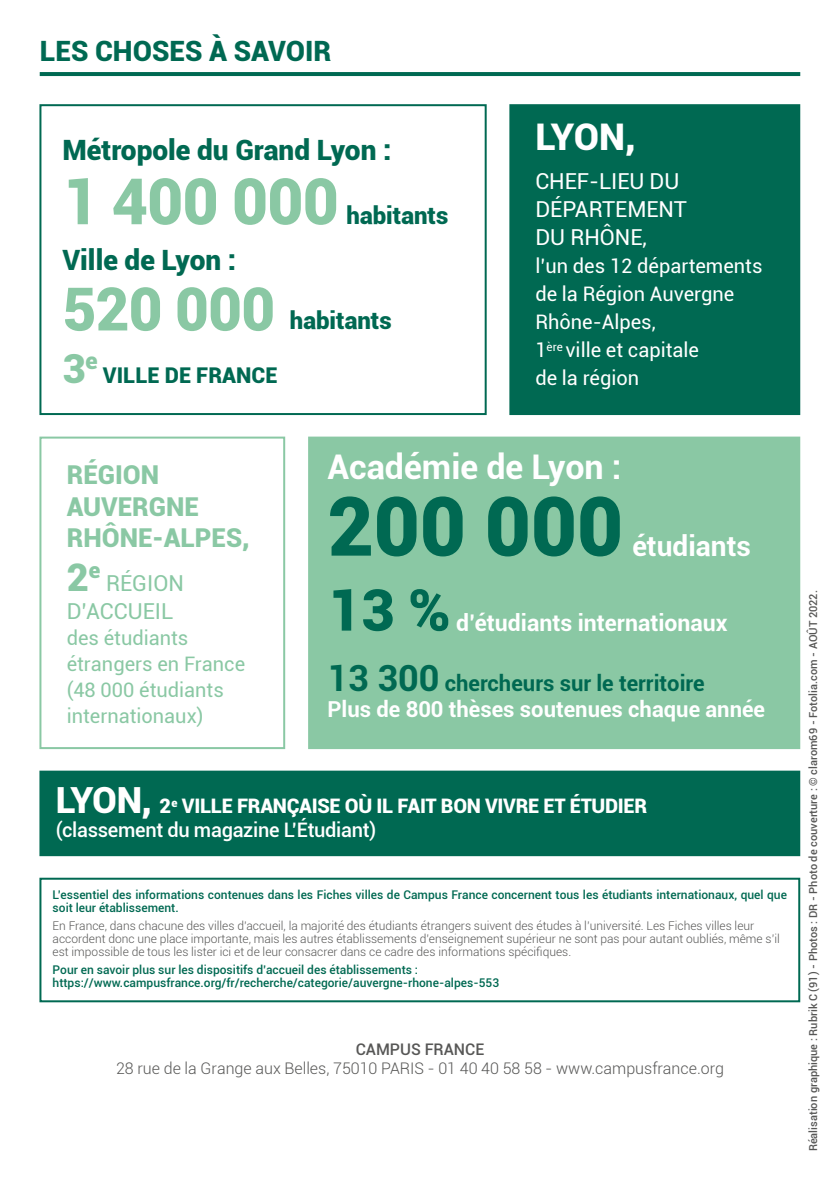
<style>
.page{position:relative;width:840px;height:1191px;background:#fff}
.page>*{position:absolute;margin:0;border:0;box-sizing:border-box;transform-origin:0 0}
._4{font:900 82px "Roboto";color:#006952}
._4-2{font:900 64px "Roboto";letter-spacing:-.01em;color:#8ac8a4}
._4-3{font:900 60px "Roboto";letter-spacing:-.01em;color:#8ac8a4}
.D_texte{font:900 57.6px "Roboto";color:#006952}
.D_texte-2{font:900 40px "Roboto";color:#8ac8a4}
.D_texte-3{font:900 38px "Roboto";color:#8ac8a4}
.D_texte-4{font:900 36.8px "Roboto";color:#fff}
._4-4{font:700 34px "Roboto";color:#fff}
._4-5{font:900 28px "Roboto";color:#006952}
.D_1_titre_partie_3{font:900 28px "Roboto";color:#006952}
._4-6{font:700 28px "Roboto";color:#fff}
.D_texte-5{font:900 26px/31.2px "Roboto";color:#8ac8a4}
.D_texte-6{font:900 24px "Roboto";color:#006952}
._4-7{font:900 24px "Roboto";color:#006952}
.D_texte-7{font:700 23px "Roboto";color:#fff}
.D_texte-8{font:700 22px/26px "Roboto";color:#fff}
.D_texte-9{font:22px/28px "Roboto";color:#fff}
.D_texte-10{font:22px/28px "Roboto";color:#8ac8a4}
.D_texte-11{font:900 21.8px "Roboto";color:#006952}
.D_texte-12{font:20px/28px "Roboto";color:#fff}
.D_texte-13{font:900 20px/24px "Roboto";letter-spacing:-.015em;color:#fff}
.D_texte-14{font:20px/26px "Roboto";color:#8ac8a4}
.light_gris{font:300 16px "Roboto";color:#575756}
.light_gris-2{font:500 16px "Roboto";color:#575756}
.D_texte-15{font:300 12px/13px "Roboto";color:#575756}
.D_texte-16{font:500 12px/13px "Roboto";color:#006952}
.light_gris-3{font:500 11px "Roboto";color:#575756}
.s1{font-size:36px;color:#006952}
.s2{color:#006952}
.s3{font-size:36px}
.s4{font-weight:500}
</style>
<div class="page">
<hr style="left:40px;top:72px;width:759px;height:4px;background:#006952">
<svg style="left:39px;top:104px;width:448px;height:312px"></svg>
<div style="left:509px;top:104px;width:290px;height:311px;background:#006952"></div>
<div style="left:308px;top:436px;width:491px;height:313px;background:#8ac8a4"></div>
<div style="left:39px;top:770px;width:760px;height:86px;background:#006952"></div>
<svg style="left:39px;top:436px;width:247px;height:314px"></svg>
<svg style="left:39px;top:877px;width:761px;height:126px"></svg>
<p class="D_1_titre_partie_3" style="left:40px;top:31px;width:293px">LES CHOSES À SAVOIR</p>
<p class="_4-5" style="left:62px;top:130px;width:330px">Métropole du Grand Lyon :</p>
<p class="_4-2" style="left:62px;top:156px;width:278px">1 400 000</p>
<p class="_4-7" style="left:346px;top:199px;width:103px">habitants</p>
<p class="_4-5" style="left:62px;top:241px;width:175px">Ville de Lyon :</p>
<p class="_4-3" style="left:62px;top:267px;width:214px">520 000</p>
<p class="D_texte-2" style="left:62px;top:340px;width:37px">3<sup>e</sup></p>
<p class="D_texte-11" style="left:103px;top:359px;width:176px">VILLE DE FRANCE</p>
<p class="D_texte-6" style="left:290px;top:304px;width:103px">habitants</p>
<p class="D_texte-4" style="left:535px;top:111px;width:102px">LYON,</p>
<p class="D_texte-9" style="left:535px;top:166px;width:153px">CHEF-LIEU DU<br>DÉPARTEMENT<br>DU RHÔNE,</p>
<p class="D_texte-12" style="left:535px;top:251px;width:228px">l’un des 12 départements de la Région Auvergne<br>Rhône-Alpes,<br>1<sup>ère</sup> ville et capitale<br>de la région</p>
<p class="D_texte-5" style="left:67px;top:458px;width:94px">RÉGION</p>
<p class="_4-4" style="left:327px;top:442px;width:295px">Académie de Lyon :</p>
<p class="D_texte-5" style="left:67px;top:490px;width:184px">AUVERGNE<br>RHÔNE-ALPES,</p>
<p class="D_texte-3" style="left:67px;top:550px;width:35px">2<sup>e</sup></p>
<p class="_4" style="left:327px;top:468px;width:297px">200 000</p>
<p class="_4-6" style="left:632px;top:526px;width:120px">étudiants</p>
<p class="D_texte-10" style="left:67px;top:568px;width:119px;text-indent:39px">RÉGION<br>D’ACCUEIL</p>
<p class="D_texte-14" style="left:67px;top:624px;width:180px">des étudiants étrangers en France (48 000 étudiants internationaux)</p>
<p class="D_texte" style="left:327px;top:569px;width:125px">13 %</p>
<p class="D_texte-7" style="left:456px;top:606px;width:273px">d’étudiants internationaux</p>
<p class="D_texte-8" style="left:327px;top:669px;width:439px"><span class="s1">13 300</span> <span class="s2">chercheurs sur le territoire<br></span>Plus de 800 thèses soutenues chaque année</p>
<p class="D_texte-13" style="left:56px;top:793px;width:592px"><span class="s3">LYON,</span> 2<sup>e</sup> VILLE FRANÇAISE OÙ IL FAIT BON VIVRE ET ÉTUDIER <span class="s4">(classement du magazine L’Étudiant)</span></p>
<p class="D_texte-16" style="left:53px;top:887px;width:735px">L’essentiel des informations contenues dans les Fiches villes de Campus France concernent tous les étudiants internationaux, quel que soit leur établissement.</p>
<p class="D_texte-15" style="left:53px;top:918px;width:728px">En France, dans chacune des villes d’accueil, la majorité des étudiants étrangers suivent des études à l’université. Les Fiches villes leur accordent donc une place importante, mais les autres établissements d’enseignement supérieur ne sont pas pour autant oubliés, même s’il est impossible de tous les lister ici et de leur consacrer dans ce cadre des informations spécifiques.</p>
<p class="D_texte-16" style="left:53px;top:962px;width:448px">Pour en savoir plus sur les dispositifs d’accueil des établissements : https://www.campusfrance.org/fr/recherche/categorie/auvergne-rhone-alpes-553</p>
<p class="light_gris-2" style="left:355px;top:1037px;width:130px">CAMPUS FRANCE</p>
<p class="light_gris" style="left:116px;top:1057px;width:609px">28 rue de la Grange aux Belles, 75010 PARIS - 01 40 40 58 58 - www.campusfrance.org</p>
<p class="light_gris-3" style="left:805px;top:1151px;width:562px;rotate:-90deg">Réalisation graphique : Rubrik C (91) - Photos : DR - Photo de couverture : © clarom69 - Fotolia.com - AOÛT 2022.</p>
</div>
